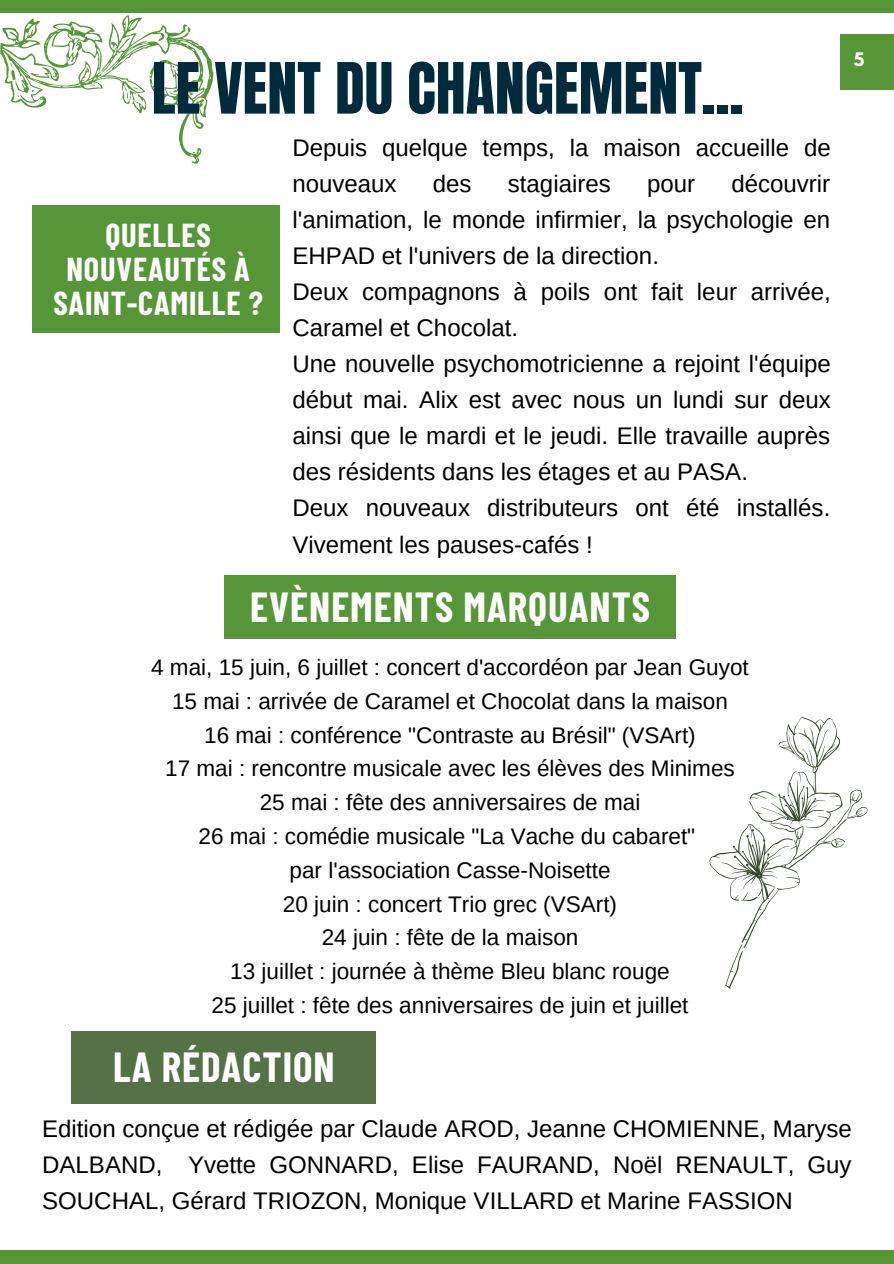
<style>
.page{position:relative;width:894px;height:1264px;background:#fff}
.page>*{position:absolute;margin:0;border:0;box-sizing:border-box;transform-origin:0 0}
.t1{font:60px "Anton";color:#022a3d}
.t2{font:700 41.1px "Barlow Condensed";letter-spacing:.025em;color:#fff}
.t3{font:700 32.4px/33.8px "Barlow Condensed";letter-spacing:.025em;color:#fff;text-align:center}
.t4{font:24px/36px "Arimo";color:#000;text-align:justify}
.t5{font:22.5px "Arimo";color:#000}
.t6{font:700 16.5px "League Spartan";color:#fff}
</style>
<div class="page">
<svg style="left:0;top:15px;width:214px;height:149px"></svg>
<div style="left:0;top:0;width:893px;height:12px;background:#569639"></div>
<div style="left:0;top:1250px;width:893px;height:13px;background:#569639"></div>
<div style="left:840px;top:34px;width:53px;height:55px;background:#569639"></div>
<div style="left:224px;top:574px;width:451px;height:64px;background:#569639"></div>
<div style="left:72px;top:1030px;width:304px;height:73px;background:#547246"></div>
<div style="left:32px;top:205px;width:247px;height:128px;background:#569639"></div>
<svg style="left:709px;top:716px;width:159px;height:272px"></svg>
<p class="t1" style="left:152px;top:45px;width:593px">LE VENT DU CHANGEMENT...</p>
<p class="t3" style="left:53px;top:217px;width:211px">QUELLES<br>NOUVEAUTÉS À<br>SAINT-CAMILLE ?</p>
<p class="t4" style="left:292px;top:130px;width:540px">Depuis quelque temps, la maison accueille de nouveaux</p>
<p class="t4" style="left:292px;top:166px;width:539px;text-indent:439px">découvrir l'animation, le monde infirmier, la psychologie en EHPAD et l'univers de la direction.</p>
<p class="t4" style="left:292px;top:274px;width:540px">Deux compagnons à poils ont fait leur arrivée,<br>Caramel et Chocolat.</p>
<p class="t4" style="left:292px;top:346px;width:540px">Une nouvelle psychomotricienne a rejoint l'équipe début mai. Alix est avec nous un lundi sur deux ainsi que le mardi et le jeudi. Elle travaille auprès des résidents dans les étages et au PASA.</p>
<p class="t4" style="left:292px;top:490px;width:539px">Deux nouveaux distributeurs ont été installés.<br>Vivement les pauses-cafés !</p>
<p class="t4" style="left:433px;top:166px;width:40px">des</p>
<p class="t4" style="left:507px;top:166px;width:104px">stagiaires</p>
<p class="t4" style="left:646px;top:166px;width:50px">pour</p>
<p class="t2" style="left:250px;top:580px;width:401px">EVÈNEMENTS MARQUANTS</p>
<p class="t5" style="left:151px;top:654px;width:599px">4 mai, 15 juin, 6 juillet : concert d'accordéon par Jean Guyot</p>
<p class="t5" style="left:172px;top:688px;width:557px">15 mai : arrivée de Caramel et Chocolat dans la maison</p>
<p class="t5" style="left:204px;top:722px;width:493px">16 mai : conférence "Contraste au Brésil" (VSArt)</p>
<p class="t5" style="left:165px;top:756px;width:571px">17 mai : rencontre musicale avec les élèves des Minimes</p>
<p class="t5" style="left:260px;top:789px;width:382px">25 mai : fête des anniversaires de mai</p>
<p class="t5" style="left:198px;top:823px;width:498px">26 mai : comédie musicale "La Vache du cabaret"</p>
<p class="t5" style="left:289px;top:857px;width:322px">par l'association Casse-Noisette</p>
<p class="t5" style="left:283px;top:891px;width:335px">20 juin : concert Trio grec (VSArt)</p>
<p class="t5" style="left:322px;top:925px;width:258px">24 juin : fête de la maison</p>
<p class="t5" style="left:230px;top:958px;width:441px">13 juillet : journée à thème Bleu blanc rouge</p>
<p class="t5" style="left:211px;top:992px;width:478px">25 juillet : fête des anniversaires de juin et juillet</p>
<p class="t2" style="left:113px;top:1040px;width:223px">LA RÉDACTION</p>
<p class="t6" style="left:853px;top:51px;width:12px">5</p>
<p class="t4" style="left:42px;top:1110px;width:810px">Edition conçue et rédigée par Claude AROD, Jeanne CHOMIENNE, Maryse DALBAND, Yvette GONNARD, Elise FAURAND, Noël RENAULT, Guy SOUCHAL, Gérard TRIOZON, Monique VILLARD et Marine FASSION</p>
</div>
